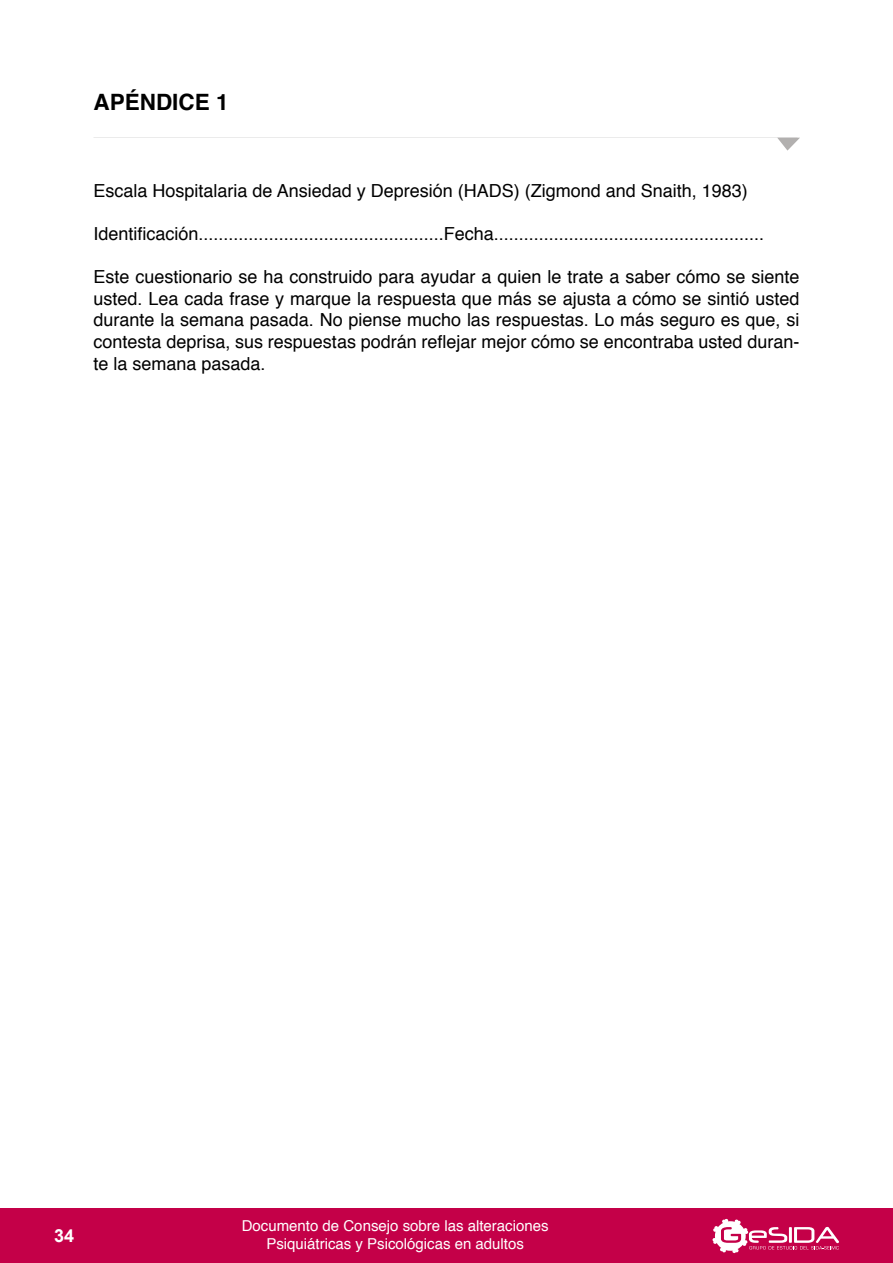
<style>
.page{position:relative;width:893px;height:1263px;background:#fff}
.page>*{position:absolute;margin:0;border:0;box-sizing:border-box;transform-origin:0 0}
.t1{font:700 22.5px "Helvetica";color:#000}
.t2{font:18px/21.6px "Helvetica";color:#000;text-align:justify}
.t3{font:700 18px "Arial";color:#fff}
.t4{font:15px/18px "Helvetica";color:#fff;text-align:center}
</style>
<div class="page">
<div style="left:0;top:1209px;width:893px;height:54px;background:#c40048"></div>
<svg style="left:712px;top:1219px;width:127px;height:34px"></svg>
<svg style="left:777px;top:138px;width:23px;height:13px"></svg>
<p class="t1" style="left:94px;top:84px;width:61px">APÉNDICE</p>
<p class="t1" style="left:216px;top:84px;width:14px">1</p>
<p class="t2" style="left:94px;top:180px;width:656px">Escala Hospitalaria de Ansiedad y Depresión (HADS) (Zigmond and Snaith, 1983)</p>
<p class="t2" style="left:94px;top:223px;width:672px">Identificación.................................................Fecha......................................................</p>
<p class="t2" style="left:94px;top:267px;width:707px">Este cuestionario se ha construido para ayudar a quien le trate a saber cómo se siente usted. Lea cada frase y marque la respuesta que más se ajusta a cómo se sintió usted durante la semana pasada. No piense mucho las respuestas. Lo más seguro es que, si contesta deprisa, sus respuestas podrán reflejar mejor cómo se encontraba usted duran&shy;te la semana pasada.</p>
<p class="t3" style="left:54px;top:1224px;width:22px">34</p>
<p class="t4" style="left:242px;top:1217px;width:308px">Documento de Consejo sobre las alteraciones<br>Psiquiátricas y Psicológicas en adultos</p>
</div>
